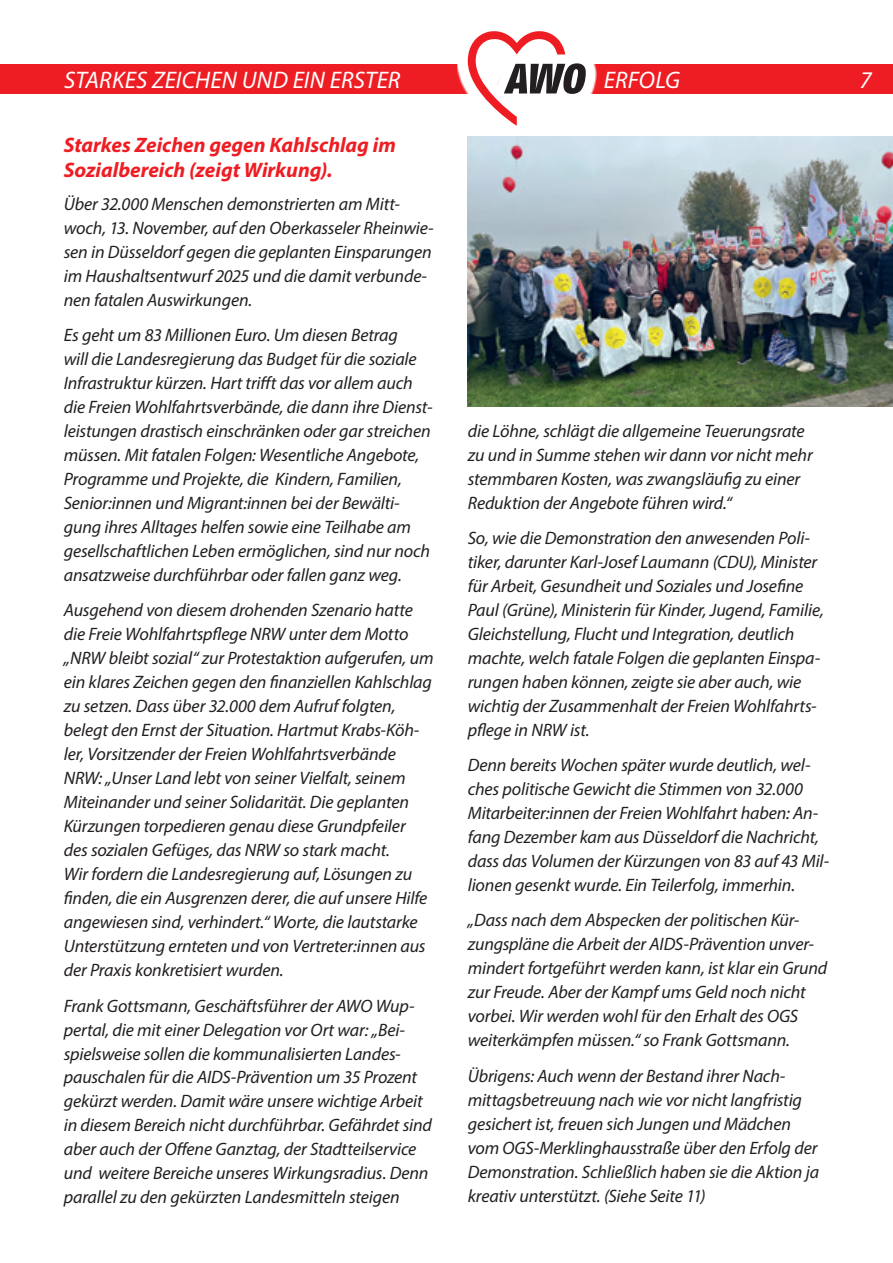
<style>
.page{position:relative;width:893px;height:1263px;background:#fff}
.page>*{position:absolute;margin:0;border:0;box-sizing:border-box;transform-origin:0 0}
.t1{font:italic 24px "Myriad Pro";letter-spacing:.005em;color:#fff}
.t2{font:italic 700 21px/25.5px "Myriad Pro";color:#ee1d23}
.t3{font:italic 18px/24px "Myriad Pro";letter-spacing:-.01em;color:#231f20}
</style>
<div class="page">
<div style="left:0;top:64px;width:893px;height:30px;background:#ee1d23"></div>
<div style="left:457px;top:21px;width:139px;height:115px;background:#fff"></div>
<svg style="left:468px;top:31px;width:118px;height:95px"></svg>
<img style="left:468px;top:136px;width:425px;height:270px">
<h1 class="t1" style="left:64px;top:65px;width:338px">STARKES ZEICHEN UND EIN ERSTER</h1>
<h1 class="t1" style="left:604px;top:65px;width:78px">ERFOLG</h1>
<p class="t2" style="left:64px;top:131px;width:334px">Starkes Zeichen gegen Kahlschlag im<br>Sozialbereich (zeigt Wirkung).</p>
<p class="t3" style="left:64px;top:191px;width:371px">Über 32.000 Menschen demonstrierten am Mitt&shy;woch, 13. November, auf den Oberkasseler Rheinwie&shy;sen in Düsseldorf gegen die geplanten Einsparungen im Haushaltsentwurf 2025 und die damit verbunde&shy;nen fatalen Auswirkungen.</p>
<p class="t3" style="left:64px;top:323px;width:370px">Es geht um 83 Millionen Euro. Um diesen Betrag<br>will die Landesregierung das Budget für die soziale Infrastruktur kürzen. Hart trifft das vor allem auch die Freien Wohlfahrtsverbände, die dann ihre Dienst&shy;leistungen drastisch einschränken oder gar streichen müssen. Mit fatalen Folgen: Wesentliche Angebote, Programme und Projekte, die Kindern, Familien, Senior:innen und Migrant:innen bei der Bewälti&shy;gung ihres Alltages helfen sowie eine Teilhabe am gesellschaftlichen Leben ermöglichen, sind nur noch ansatzweise durchführbar oder fallen ganz weg.</p>
<p class="t3" style="left:64px;top:598px;width:371px">Ausgehend von diesem drohenden Szenario hatte die Freie Wohlfahrtspflege NRW unter dem Motto „NRW bleibt sozial“ zur Protestaktion aufgerufen, um ein klares Zeichen gegen den finanziellen Kahlschlag zu setzen. Dass über 32.000 dem Aufruf folgten, belegt den Ernst der Situation. Hartmut Krabs-Köh&shy;ler, Vorsitzender der Freien Wohlfahrtsverbände NRW: „Unser Land lebt von seiner Vielfalt, seinem Miteinander und seiner Solidarität. Die geplanten Kürzungen torpedieren genau diese Grundpfeiler des sozialen Gefüges, das NRW so stark macht.<br>Wir fordern die Landesregierung auf, Lösungen zu finden, die ein Ausgrenzen derer, die auf unsere Hilfe angewiesen sind, verhindert.“ Worte, die lautstarke Unterstützung ernteten und von Vertreter:innen aus der Praxis konkretisiert wurden.</p>
<p class="t3" style="left:64px;top:993px;width:370px">Frank Gottsmann, Geschäftsführer der AWO Wup&shy;pertal, die mit einer Delegation vor Ort war: „Bei&shy;spielsweise sollen die kommunalisierten Landes&shy;pauschalen für die AIDS-Prävention um 35 Prozent gekürzt werden. Damit wäre unsere wichtige Arbeit in diesem Bereich nicht durchführbar. Gefährdet sind aber auch der Offene Ganztag, der Stadtteilservice und weitere Bereiche unseres Wirkungsradius. Denn parallel zu den gekürzten Landesmitteln steigen</p>
<p class="t3" style="left:468px;top:418px;width:346px">die Löhne, schlägt die allgemeine Teuerungsrate zu und in Summe stehen wir dann vor nicht mehr stemmbaren Kosten, was zwangsläufig zu einer Reduktion der Angebote führen wird.“</p>
<p class="t3" style="left:468px;top:525px;width:358px">So, wie die Demonstration den anwesenden Poli&shy;tiker, darunter Karl-Josef Laumann (CDU), Minister für Arbeit, Gesundheit und Soziales und Josefine Paul (Grüne), Ministerin für Kinder, Jugend, Familie, Gleichstellung, Flucht und Integration, deutlich machte, welch fatale Folgen die geplanten Einspa&shy;rungen haben können, zeigte sie aber auch, wie wichtig der Zusammenhalt der Freien Wohlfahrts&shy;pflege in NRW ist.</p>
<p class="t3" style="left:468px;top:753px;width:363px">Denn bereits Wochen später wurde deutlich, wel&shy;ches politische Gewicht die Stimmen von 32.000<br>Mitarbeiter:innen der Freien Wohlfahrt haben: An&shy;fang Dezember kam aus Düsseldorf die Nachricht, dass das Volumen der Kürzungen von 83 auf 43 Mil&shy;lionen gesenkt wurde. Ein Teilerfolg, immerhin.</p>
<p class="t3" style="left:468px;top:908px;width:361px">„Dass nach dem Abspecken der politischen Kür&shy;zungspläne die Arbeit der AIDS-Prävention unver&shy;mindert fortgeführt werden kann, ist klar ein Grund zur Freude. Aber der Kampf ums Geld noch nicht vorbei. Wir werden wohl für den Erhalt des OGS weiterkämpfen müssen.“ so Frank Gottsmann.</p>
<p class="t3" style="left:468px;top:1063px;width:353px">Übrigens: Auch wenn der Bestand ihrer Nach&shy;mittagsbetreuung nach wie vor nicht langfristig gesichert ist, freuen sich Jungen und Mädchen vom OGS-Merklinghausstraße über den Erfolg der Demonstration. Schließlich haben sie die Aktion ja kreativ unterstützt. (Siehe Seite 11)</p>
<h1 class="t1" style="left:860px;top:65px;width:13px">7</h1>
</div>
